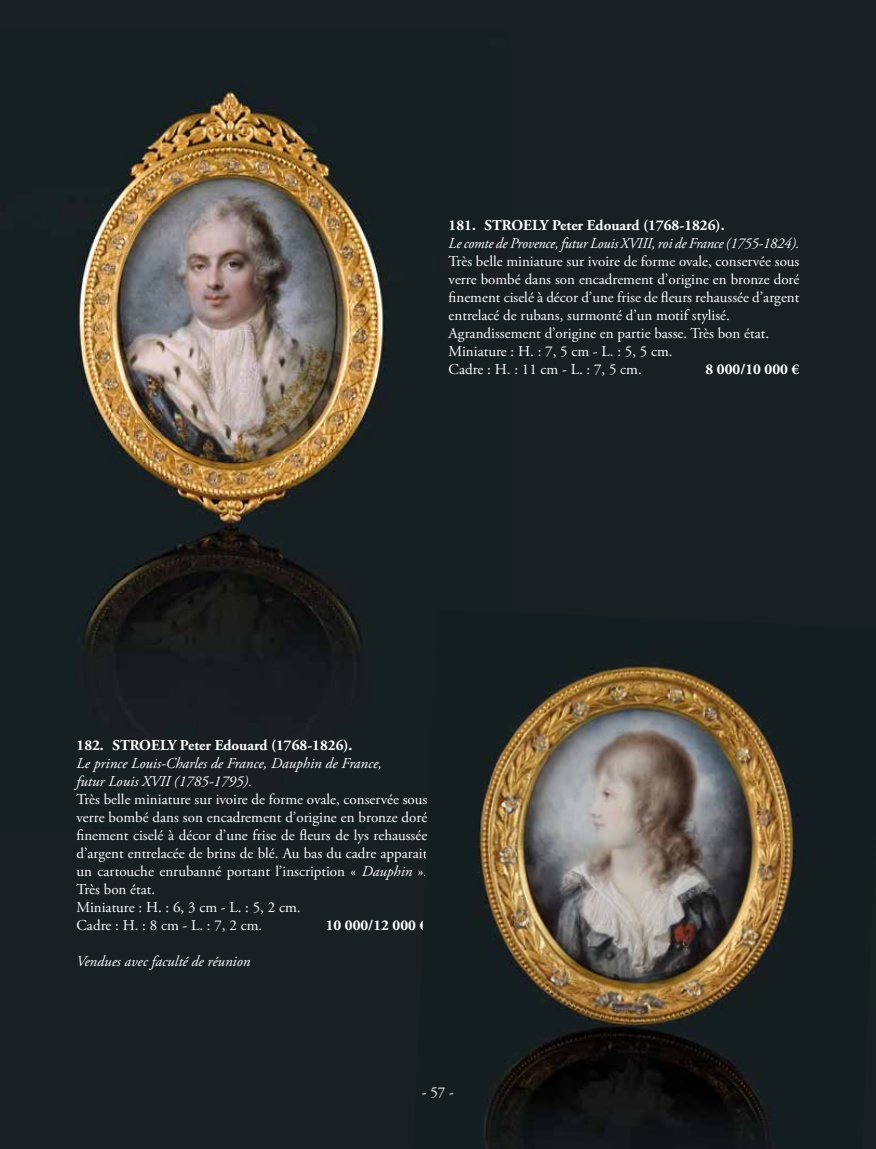
<style>
.page{position:relative;width:876px;height:1149px;background:#fff}
.page>*{position:absolute;margin:0;border:0;box-sizing:border-box;transform-origin:0 0}
.t1{font:15px/18px "Adobe Garamond Pro";color:#fff}
.t2{font:italic 15px/18px "Adobe Garamond Pro";color:#fff}
.t3{font:700 15px "Adobe Garamond Pro";color:#fff}
.t4{font:italic 15px "Adobe Garamond Pro";color:#fff;scale:.96 1}
.s1{font-style:italic}
</style>
<div class="page">
<div style="left:0;top:0;width:876px;height:1148px;background:#182022"></div>
<img style="left:78px;top:90px;width:309px;height:624px">
<img style="left:476px;top:660px;width:326px;height:488px">
<p class="t3" style="left:449px;top:216px;width:38px">181. STRO</p>
<p class="t3" style="left:523px;top:216px;width:203px">ELY Peter Edouard (1768-1826).</p>
<p class="t4" style="left:449px;top:234px;width:367px">Le comte de Provence, futur Louis XVIII, roi de France (1755-1824).</p>
<p class="t1" style="left:449px;top:252px;width:352px">Très belle miniature sur ivoire de forme ovale, conservée sous verre bombé dans son encadrement d’origine en bronze doré finement ciselé à décor d’une frise de fleurs rehaussée d’argent entrelacé de rubans, surmonté d’un motif stylisé.<br>Agrandissement d’origine en partie basse. Très bon état.<br>Miniature : H. : 7, 5 cm - L. : 5, 5 cm.<br>Cadre : H. : 11 cm - L. : 7, 5 cm.</p>
<p class="t3" style="left:705px;top:360px;width:95px">8 000/10 000 €</p>
<p class="t3" style="left:77px;top:736px;width:38px">182. STRO</p>
<p class="t3" style="left:151px;top:736px;width:203px">ELY Peter Edouard (1768-1826).</p>
<p class="t2" style="left:77px;top:754px;width:307px">Le prince Louis-Charles de France, Dauphin de France, futur Louis XVII (1785-1795).</p>
<p class="t1" style="left:77px;top:790px;width:352px">Très belle miniature sur ivoire de forme ovale, conservée sous verre bombé dans son encadrement d’origine en bronze doré finement ciselé à décor d’une frise de fleurs de lys rehaussée d’argent entrelacée de brins de blé. Au bas du cadre apparait un cartouche enrubanné portant l’inscription « <span class="s1">Dauphin</span> ».<br>Très bon état.<br>Miniature : H. : 6, 3 cm - L. : 5, 2 cm.<br>Cadre : H. : 8 cm - L. : 7, 2 cm.</p>
<p class="t3" style="left:326px;top:916px;width:103px">10 000/12 000 €</p>
<p class="t2" style="left:77px;top:952px;width:175px">Vendues avec faculté de réunion</p>
<p class="t1" style="left:422px;top:1083px;width:34px">- 57 -</p>
</div>
